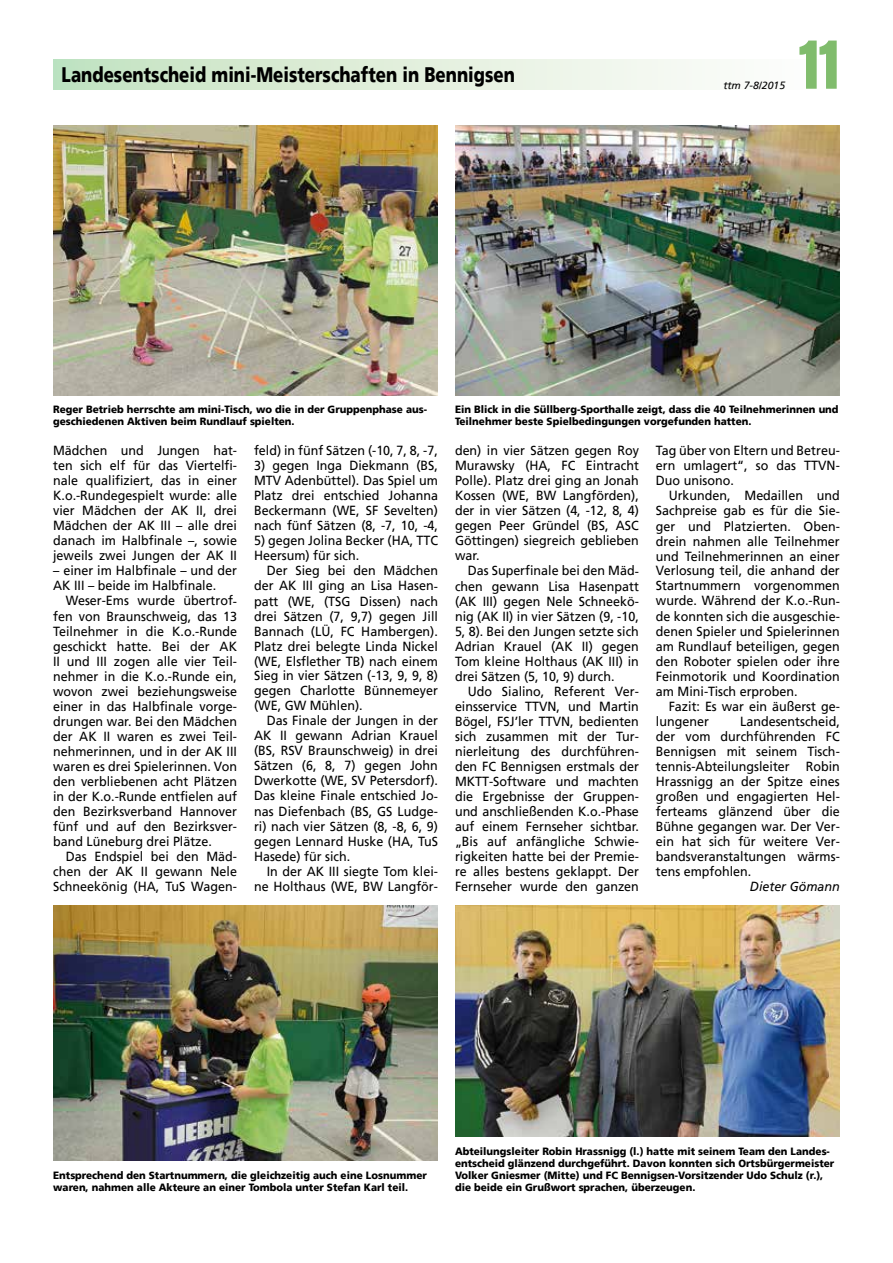
<style>
.page{position:relative;width:893px;height:1263px;background:#fff}
.page>*{position:absolute;margin:0;border:0;box-sizing:border-box;transform-origin:0 0}
.t1{font:700 condensed 72px "Aurora BT";color:#80bc6c}
.t2{font:900 21px "Frutiger";color:#000;scale:.8 1}
.t3{font:13.2px/15px "Frutiger";color:#000;text-align:justify;scale:.95 1}
.t4{font:italic 13.2px "Frutiger";color:#000;scale:.95 1}
.t5{font:900 10.5px/12px "Frutiger";color:#000;scale:.95 1}
.t6{font:italic 10.5px "Frutiger";color:#000}
</style>
<div class="page">
<div style="left:53px;top:60px;width:787px;height:29px;background:linear-gradient(to right,#c4e2c0,#fff)"></div>
<img style="left:53px;top:125px;width:385px;height:270px">
<img style="left:53px;top:905px;width:385px;height:255px">
<img style="left:455px;top:125px;width:385px;height:270px">
<img style="left:455px;top:905px;width:385px;height:231px">
<h2 class="t2" style="left:62px;top:62px;width:568px">Landesentscheid mini-Meisterschaften in Bennigsen</h2>
<p class="t6" style="left:723px;top:79px;width:63px">ttm 7-8/2015</p>
<h1 class="t1" style="left:800px;top:23px;width:42px">11</h1>
<p class="t5" style="left:53px;top:403px;width:395px">Reger Betrieb herrschte am mini-Tisch, wo die in der Gruppenphase aus&shy;geschiedenen Aktiven beim Rundlauf spielten.</p>
<p class="t3" style="left:53px;top:443px;width:195px">Mädchen und Jungen hat&shy;ten sich elf für das Viertelfi&shy;nale qualifiziert, das in einer K.o.-Rundegespielt wurde: alle vier Mädchen der AK II, drei Mädchen der AK III – alle drei danach im Halbfinale –, sowie jeweils zwei Jungen der AK II</p>
<p class="t3" style="left:53px;top:563px;width:195px">– einer im Halbfinale – und der<br>AK III – beide im Halbfinale.</p>
<p class="t3" style="left:53px;top:593px;width:195px;text-indent:13px">Weser-Ems wurde übertrof&shy;fen von Braunschweig, das 13<br>Teilnehmer in die K.o.-Runde geschickt hatte. Bei der AK II und III zogen alle vier Teil&shy;nehmer in die K.o.-Runde ein, wovon zwei beziehungsweise einer in das Halbfinale vorge&shy;drungen war. Bei den Mädchen der AK II waren es zwei Teil&shy;nehmerinnen, und in der AK III waren es drei Spielerinnen. Von den verbliebenen acht Plätzen in der K.o.-Runde entfielen auf den Bezirksverband Hannover fünf und auf den Bezirksver&shy;band Lüneburg drei Plätze.</p>
<p class="t3" style="left:53px;top:848px;width:195px;text-indent:13px">Das Endspiel bei den Mäd&shy;chen der AK II gewann Nele Schneekönig (HA, TuS Wagen-</p>
<p class="t3" style="left:254px;top:443px;width:195px">feld) in fünf Sätzen (-10, 7, 8, -7,</p>
<p class="t3" style="left:254px;top:458px;width:195px">3) gegen Inga Diekmann (BS, MTV Adenbüttel). Das Spiel um Platz drei entschied Johanna Beckermann (WE, SF Sevelten) nach fünf Sätzen (8, -7, 10, -4,</p>
<p class="t3" style="left:254px;top:533px;width:195px">5) gegen Jolina Becker (HA, TTC<br>Heersum) für sich.</p>
<p class="t3" style="left:254px;top:563px;width:195px;text-indent:13px">Der Sieg bei den Mädchen der AK III ging an Lisa Hasen&shy;patt (WE, (TSG Dissen) nach drei Sätzen (7, 9,7) gegen Jill Bannach (LÜ, FC Hambergen).<br>Platz drei belegte Linda Nickel (WE, Elsflether TB) nach einem Sieg in vier Sätzen (-13, 9, 9, 8) gegen Charlotte Bünnemeyer (WE, GW Mühlen).</p>
<p class="t3" style="left:254px;top:713px;width:195px;text-indent:13px">Das Finale der Jungen in der AK II gewann Adrian Krauel (BS, RSV Braunschweig) in drei Sätzen (6, 8, 7) gegen John Dwerkotte (WE, SV Petersdorf).<br>Das kleine Finale entschied Jo&shy;nas Diefenbach (BS, GS Ludge&shy;ri) nach vier Sätzen (8, -8, 6, 9) gegen Lennard Huske (HA, TuS Hasede) für sich.</p>
<p class="t3" style="left:254px;top:863px;width:195px;text-align:right">In der AK III siegte Tom klei&shy;ne Holthaus (WE, BW Langför-</p>
<p class="t5" style="left:455px;top:403px;width:405px">Ein Blick in die Süllberg-Sporthalle zeigt, dass die 40 Teilnehmerinnen und<br>Teilnehmer beste Spielbedingungen vorgefunden hatten.</p>
<p class="t3" style="left:455px;top:443px;width:195px">den) in vier Sätzen gegen Roy Murawsky (HA, FC Eintracht Polle). Platz drei ging an Jonah Kossen (WE, BW Langförden), der in vier Sätzen (4, -12, 8, 4) gegen Peer Gründel (BS, ASC Göttingen) siegreich geblieben war.</p>
<p class="t3" style="left:455px;top:563px;width:195px;text-indent:13px">Das Superfinale bei den Mäd&shy;chen gewann Lisa Hasenpatt (AK III) gegen Nele Schneekö&shy;nig (AK II) in vier Sätzen (9, -10, 5, 8). Bei den Jungen setzte sich Adrian Krauel (AK II) gegen Tom kleine Holthaus (AK III) in drei Sätzen (5, 10, 9) durch.</p>
<p class="t3" style="left:455px;top:683px;width:195px;text-indent:13px">Udo Sialino, Referent Ver&shy;einsservice TTVN, und Martin Bögel, FSJ’ler TTVN, bedienten sich zusammen mit der Tur&shy;nierleitung des durchführen&shy;den FC Bennigsen erstmals der MKTT-Software und machten die Ergebnisse der Gruppen&shy;und anschließenden K.o.-Phase auf einem Fernseher sichtbar. „Bis auf anfängliche Schwie&shy;rigkeiten hatte bei der Premie&shy;re alles bestens geklappt. Der Fernseher wurde den ganzen</p>
<p class="t3" style="left:656px;top:443px;width:195px">Tag über von Eltern und Betreu&shy;ern umlagert“, so das TTVN-Duo unisono.</p>
<p class="t3" style="left:656px;top:488px;width:195px;text-indent:13px">Urkunden, Medaillen und Sachpreise gab es für die Sie&shy;ger und Platzierten. Oben&shy;drein nahmen alle Teilnehmer und Teilnehmerinnen an einer Verlosung teil, die anhand der Startnummern vorgenommen wurde. Während der K.o.-Run&shy;de konnten sich die ausgeschie&shy;denen Spieler und Spielerinnen am Rundlauf beteiligen, gegen den Roboter spielen oder ihre Feinmotorik und Koordination am Mini-Tisch erproben.</p>
<p class="t3" style="left:656px;top:698px;width:195px;text-indent:13px">Fazit: Es war ein äußerst ge&shy;lungener</p>
<p class="t3" style="left:656px;top:713px;width:195px;text-indent:84px">Landesentscheid, der vom durchführenden FC Bennigsen mit seinem Tisch&shy;tennis-Abteilungsleiter Robin Hrassnigg an der Spitze eines großen und engagierten Hel&shy;ferteams glänzend über die Bühne gegangen war. Der Ver&shy;ein hat sich für weitere Ver&shy;bandsveranstaltungen wärms&shy;tens empfohlen.</p>
<p class="t4" style="left:750px;top:878px;width:96px">Dieter Gömann</p>
<p class="t5" style="left:53px;top:1169px;width:395px">Entsprechend den Startnummern, die gleichzeitig auch eine Losnummer waren, nahmen alle Akteure an einer Tombola unter Stefan Karl teil.</p>
<p class="t5" style="left:455px;top:1145px;width:401px">Abteilungsleiter Robin Hrassnigg (l.) hatte mit seinem Team den Landes&shy;entscheid glänzend durchgeführt. Davon konnten sich Ortsbürgermeister Volker Gniesmer (Mitte) und FC Bennigsen-Vorsitzender Udo Schulz (r.), die beide ein Grußwort sprachen, überzeugen.</p>
</div>
